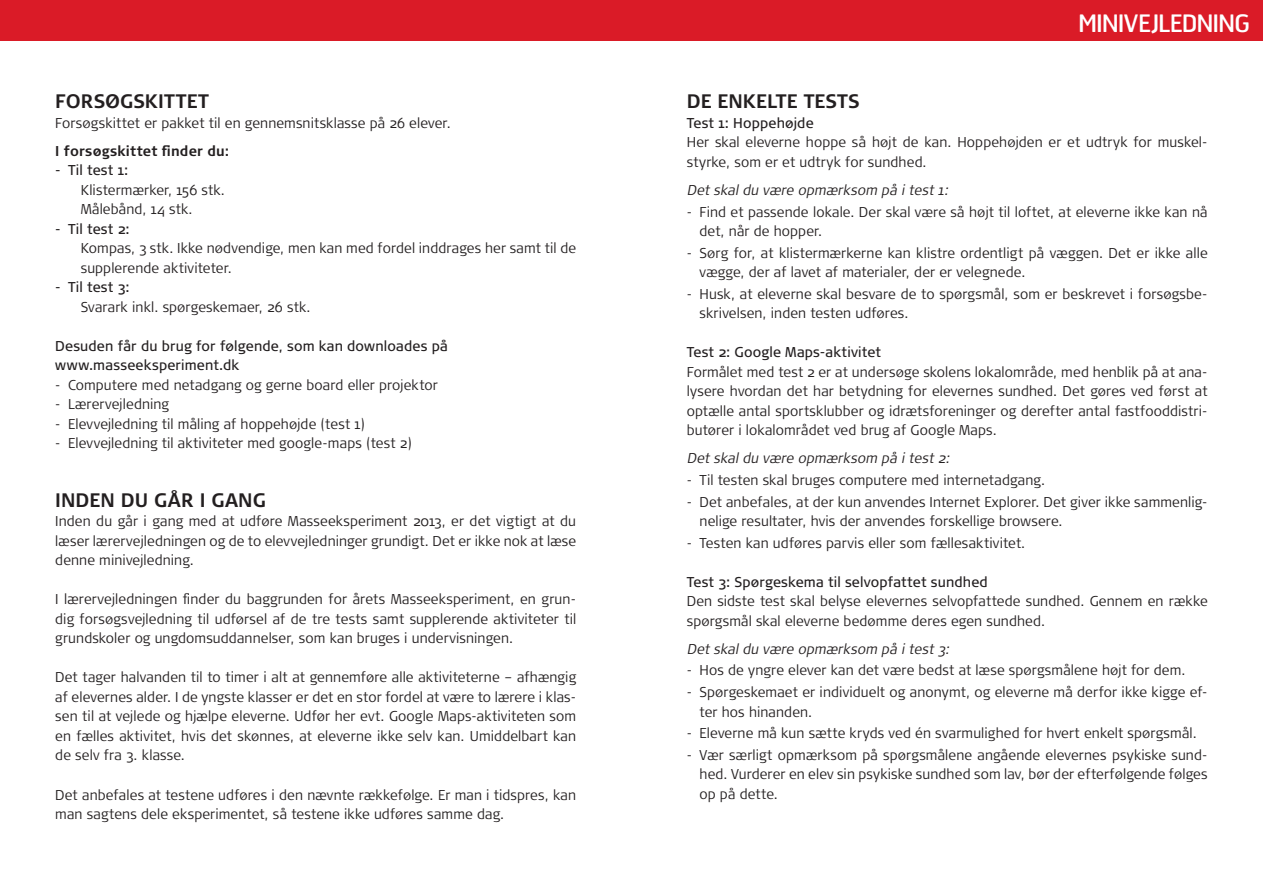
<style>
.page{position:relative;width:1263px;height:893px;background:#fff}
.page>*{position:absolute;margin:0;border:0;box-sizing:border-box;transform-origin:0 0}
.t1{font:24px "Hermes";letter-spacing:-.055em;color:#fff}
.t2{font:700 19.5px "Signa OT";letter-spacing:.005em;color:#231f20;scale:.95 1}
.t3{font:300 14.25px/19.5px "Signa OT";letter-spacing:.01em;color:#231f20;scale:.95 1}
.t4{font:14.25px "Signa OT";letter-spacing:.01em;color:#231f20;scale:.95 1}
.t5{font:italic 300 14.25px "Signa OT";color:#231f20;scale:.95 1}
.t6{font:700 14.25px "Signa OT";letter-spacing:.01em;color:#231f20;scale:.95 1}
</style>
<div class="page">
<div style="left:0;top:0;width:1263px;height:40px;background:#da1b27"></div>
<p class="t2" style="left:55px;top:90px;width:163px">FORSØGSKITTET</p>
<p class="t3" style="left:55px;top:113px;width:418px">Forsøgskittet er pakket til en gennemsnitsklasse på 26 elever.</p>
<p class="t6" style="left:55px;top:143px;width:185px">I forsøgskittet finder du:</p>
<p class="t4" style="left:55px;top:162px;width:78px">- Til test 1:</p>
<p class="t3" style="left:81px;top:180px;width:153px">Klistermærker, 156 stk.</p>
<p class="t3" style="left:81px;top:200px;width:119px">Målebånd, 14 stk.</p>
<p class="t4" style="left:55px;top:221px;width:80px">- Til test 2:</p>
<p class="t3" style="left:81px;top:239px;width:523px">Kompas, 3 stk. Ikke nødvendige, men kan med fordel inddrages her samt til de supplerende aktiviteter.</p>
<p class="t4" style="left:55px;top:279px;width:80px">- Til test 3:</p>
<p class="t3" style="left:81px;top:297px;width:243px">Svarark inkl. spørgeskemaer, 26 stk.</p>
<p class="t4" style="left:55px;top:338px;width:415px">Desuden får du brug for følgende, som kan downloades på</p>
<p class="t4" style="left:55px;top:357px;width:195px">www.masseeksperiment.dk</p>
<p class="t3" style="left:55px;top:375px;width:404px">- Computere med netadgang og gerne board eller projektor</p>
<p class="t3" style="left:55px;top:395px;width:121px">- Lærervejledning</p>
<p class="t3" style="left:55px;top:414px;width:328px">- Elevvejledning til måling af hoppehøjde (test 1)</p>
<p class="t3" style="left:55px;top:434px;width:377px">- Elevvejledning til aktiviteter med google-maps (test 2)</p>
<p class="t2" style="left:55px;top:489px;width:223px">INDEN DU GÅR I GANG</p>
<p class="t3" style="left:55px;top:512px;width:550px;text-align:justify">Inden du går i gang med at udføre Masseeksperiment 2013, er det vigtigt at du læser lærervejledningen og de to elevvejledninger grundigt. Det er ikke nok at læse denne minivejledning.</p>
<p class="t3" style="left:55px;top:590px;width:550px;text-align:justify">I lærervejledningen finder du baggrunden for årets Masseeksperiment, en grun&shy;dig forsøgsvejledning til udførsel af de tre tests samt supplerende aktiviteter til grundskoler og ungdomsuddannelser, som kan bruges i undervisningen.</p>
<p class="t3" style="left:55px;top:668px;width:550px;text-align:justify">Det tager halvanden til to timer i alt at gennemføre alle aktiviteterne – afhængig af elevernes alder. I de yngste klasser er det en stor fordel at være to lærere i klas&shy;sen til at vejlede og hjælpe eleverne. Udfør her evt. Google Maps-aktiviteten som en fælles aktivitet, hvis det skønnes, at eleverne ikke selv kan. Umiddelbart kan de selv fra 3. klasse.</p>
<p class="t3" style="left:55px;top:785px;width:550px">Det anbefales at testene udføres i den nævnte rækkefølge. Er man i tidspres, kan man sagtens dele eksperimentet, så testene ikke udføres samme dag.</p>
<p class="t1" style="left:1078px;top:9px;width:173px">MINIVEJLEDNING</p>
<p class="t2" style="left:687px;top:90px;width:184px">DE ENKELTE TESTS</p>
<p class="t4" style="left:687px;top:115px;width:135px">Test 1: Hoppehøjde</p>
<p class="t3" style="left:687px;top:133px;width:550px">Her skal eleverne hoppe så højt de kan. Hoppehøjden er et udtryk for muskel&shy;styrke, som er et udtryk for sundhed.</p>
<p class="t5" style="left:687px;top:182px;width:279px">Det skal du være opmærksom på i test 1:</p>
<p class="t3" style="left:699px;top:202px;width:536px;text-indent:-13px">- Find et passende lokale. Der skal være så højt til loftet, at eleverne ikke kan nå det, når de hopper.</p>
<p class="t3" style="left:699px;top:243px;width:536px;text-indent:-13px">- Sørg for, at klistermærkerne kan klistre ordentligt på væggen. Det er ikke alle vægge, der af lavet af materialer, der er velegnede.</p>
<p class="t3" style="left:699px;top:284px;width:536px;text-indent:-13px">- Husk, at eleverne skal besvare de to spørgsmål, som er beskrevet i forsøgsbe&shy;skrivelsen, inden testen udføres.</p>
<p class="t4" style="left:687px;top:344px;width:206px">Test 2: Google Maps-aktivitet</p>
<p class="t3" style="left:687px;top:362px;width:550px;text-align:justify">Formålet med test 2 er at undersøge skolens lokalområde, med henblik på at ana&shy;lysere hvordan det har betydning for elevernes sundhed. Det gøres ved først at optælle antal sportsklubber og idrætsforeninger og derefter antal fastfooddistri&shy;butører i lokalområdet ved brug af Google Maps.</p>
<p class="t5" style="left:687px;top:450px;width:281px">Det skal du være opmærksom på i test 2:</p>
<p class="t3" style="left:687px;top:470px;width:379px">- Til testen skal bruges computere med internetadgang.</p>
<p class="t3" style="left:699px;top:492px;width:536px;text-indent:-13px">- Det anbefales, at der kun anvendes Internet Explorer. Det giver ikke sammenlig&shy;nelige resultater, hvis der anvendes forskellige browsere.</p>
<p class="t3" style="left:687px;top:533px;width:358px">- Testen kan udføres parvis eller som fællesaktivitet.</p>
<p class="t4" style="left:687px;top:574px;width:318px">Test 3: Spørgeskema til selvopfattet sundhed</p>
<p class="t3" style="left:687px;top:592px;width:550px">Den sidste test skal belyse elevernes selvopfattede sundhed. Gennem en række spørgsmål skal eleverne bedømme deres egen sundhed.</p>
<p class="t5" style="left:687px;top:641px;width:280px">Det skal du være opmærksom på i test 3:</p>
<p class="t3" style="left:687px;top:661px;width:526px">- Hos de yngre elever kan det være bedst at læse spørgsmålene højt for dem.</p>
<p class="t3" style="left:699px;top:682px;width:536px;text-indent:-13px">- Spørgeskemaet er individuelt og anonymt, og eleverne må derfor ikke kigge ef&shy;ter hos hinanden.</p>
<p class="t3" style="left:687px;top:723px;width:538px">- Eleverne må kun sætte kryds ved én svarmulighed for hvert enkelt spørgsmål.</p>
<p class="t3" style="left:699px;top:745px;width:536px;text-align:justify;text-indent:-13px">- Vær særligt opmærksom på spørgsmålene angående elevernes psykiske sund&shy;hed. Vurderer en elev sin psykiske sundhed som lav, bør der efterfølgende følges op på dette.</p>
</div>
